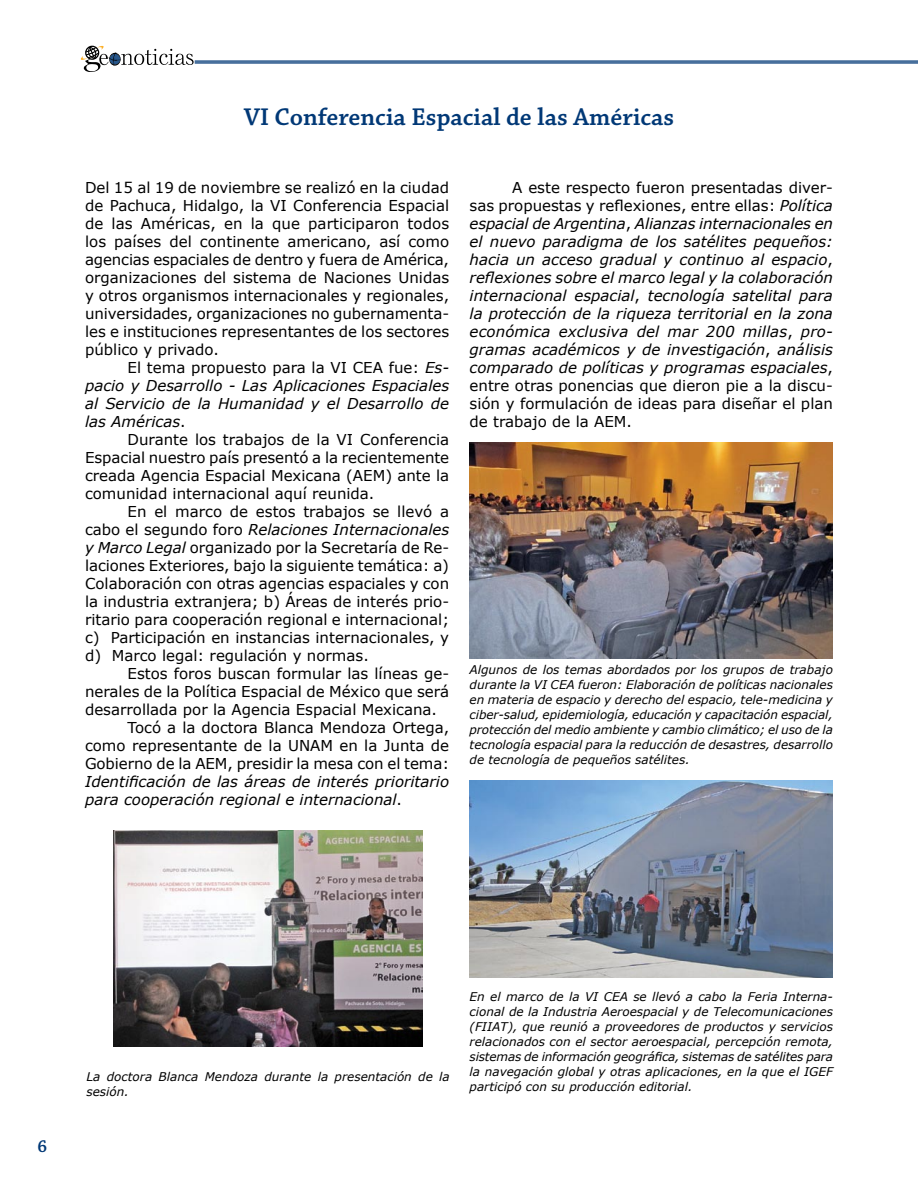
<style>
.page{position:relative;width:918px;height:1188px;background:#fff}
.page>*{position:absolute;margin:0;border:0;box-sizing:border-box;transform-origin:0 0}
.t1{font:600 25.5px "Chaparral Pro";color:#003876}
.t2{font:600 18px "Chaparral Pro";color:#003876}
.t3{font:15px/18px "Verdana";color:#000;text-align:justify}
.t4{font:italic 15px/18px "Verdana";color:#000;text-align:justify}
.t5{font:italic 12px/15px "Verdana";color:#000;text-align:justify}
.s1{font-style:normal}
.s2{font-style:italic}
</style>
<div class="page">
<hr style="left:195px;top:61px;width:723px;height:1px;background:#003876">
<hr style="left:195px;top:62px;width:723px;height:1px;background:#003876">
<hr style="left:195px;top:63px;width:723px;height:1px;background:#003876">
<svg style="left:80px;top:45px;width:114px;height:27px"></svg>
<img style="left:114px;top:831px;width:309px;height:216px">
<img style="left:470px;top:442px;width:363px;height:216px">
<img style="left:470px;top:780px;width:363px;height:198px">
<h1 class="t1" style="left:244px;top:103px;width:432px">VI Conferencia Espacial de las Américas</h1>
<p class="t3" style="left:85px;top:178px;width:366px">Del 15 al 19 de noviembre se realizó en la ciudad de Pachuca, Hidalgo, la VI Conferencia Espacial de las Américas, en la que participaron todos los países del continente americano, así como agencias espaciales de dentro y fuera de América, organizaciones del sistema de Naciones Unidas y otros organismos internacionales y regionales, universidades, organizaciones no gubernamenta&shy;les e instituciones representantes de los sectores público y privado.</p>
<p class="t4" style="left:85px;top:358px;width:366px;text-indent:43px"><span class="s1">El tema propuesto para la VI CEA fue:</span> Es&shy;pacio y Desarrollo - Las Aplicaciones Espaciales al Servicio de la Humanidad y el Desarrollo de las Américas<span class="s1">.</span></p>
<p class="t3" style="left:85px;top:430px;width:366px;text-indent:43px">Durante los trabajos de la VI Conferencia Espacial nuestro país presentó a la recientemente creada Agencia Espacial Mexicana (AEM) ante la comunidad internacional aquí reunida.</p>
<p class="t3" style="left:85px;top:502px;width:366px;text-indent:43px">En el marco de estos trabajos se llevó a cabo el segundo foro <span class="s2">Relaciones Internacionales y Marco Legal</span> organizado por la Secretaría de Re&shy;laciones Exteriores, bajo la siguiente temática: a)<br>Colaboración con otras agencias espaciales y con la industria extranjera; b) Áreas de interés prio&shy;ritario para cooperación regional e internacional; c) Participación en instancias internacionales, y d) Marco legal: regulación y normas.</p>
<p class="t3" style="left:128px;top:664px;width:323px">Estos foros buscan formular las líneas ge-</p>
<p class="t3" style="left:85px;top:682px;width:366px">nerales de la Política Espacial de México que será</p>
<p class="t3" style="left:85px;top:700px;width:354px">desarrollada por la Agencia Espacial Mexicana.</p>
<p class="t3" style="left:128px;top:718px;width:323px">Tocó a la doctora Blanca Mendoza Ortega,</p>
<p class="t3" style="left:85px;top:736px;width:366px">como representante de la UNAM en la Junta de</p>
<p class="t3" style="left:85px;top:754px;width:366px">Gobierno de la AEM, presidir la mesa con el tema:</p>
<p class="t4" style="left:85px;top:772px;width:366px">Identificación de las áreas de interés prioritario para cooperación regional e internacional<span class="s1">.</span></p>
<p class="t4" style="left:470px;top:178px;width:365px;text-indent:43px"><span class="s1">A este respecto fueron presentadas diver&shy;sas propuestas y reflexiones, entre ellas:</span> Política espacial de Argentina<span class="s1">,</span> Alianzas internacionales en el nuevo paradigma de los satélites pequeños: hacia un acceso gradual y continuo al espacio<span class="s1">, </span>reflexiones sobre el marco legal y la colaboración internacional espacial<span class="s1">,</span> tecnología satelital para la protección de la riqueza territorial en la zona económica exclusiva del mar 200 millas<span class="s1">,</span> pro&shy;gramas académicos y de investigación<span class="s1">,</span> análisis comparado de políticas y programas espaciales<span class="s1">, entre otras ponencias que dieron pie a la discu&shy;sión y formulación de ideas para diseñar el plan de trabajo de la AEM.</span></p>
<p class="t5" style="left:470px;top:662px;width:365px">Algunos de los temas abordados por los grupos de trabajo durante la VI CEA fueron: Elaboración de políticas nacionales en materia de espacio y derecho del espacio, tele-medicina y ciber-salud, epidemiología, educación y capacitación espacial, protección del medio ambiente y cambio climático; el uso de la tecnología espacial para la reducción de desastres, desarrollo de tecnología de pequeños satélites.</p>
<p class="t2" style="left:38px;top:1136px;width:11px">6</p>
<p class="t5" style="left:87px;top:1069px;width:365px">La doctora Blanca Mendoza durante la presentación de la sesión.</p>
<p class="t5" style="left:470px;top:988px;width:365px">En el marco de la VI CEA se llevó a cabo la Feria Interna&shy;cional de la Industria Aeroespacial y de Telecomunicaciones (FIIAT), que reunió a proveedores de productos y servicios relacionados con el sector aeroespacial, percepción remota, sistemas de información geográfica, sistemas de satélites para la navegación global y otras aplicaciones, en la que el IGEF participó con su producción editorial.</p>
</div>
